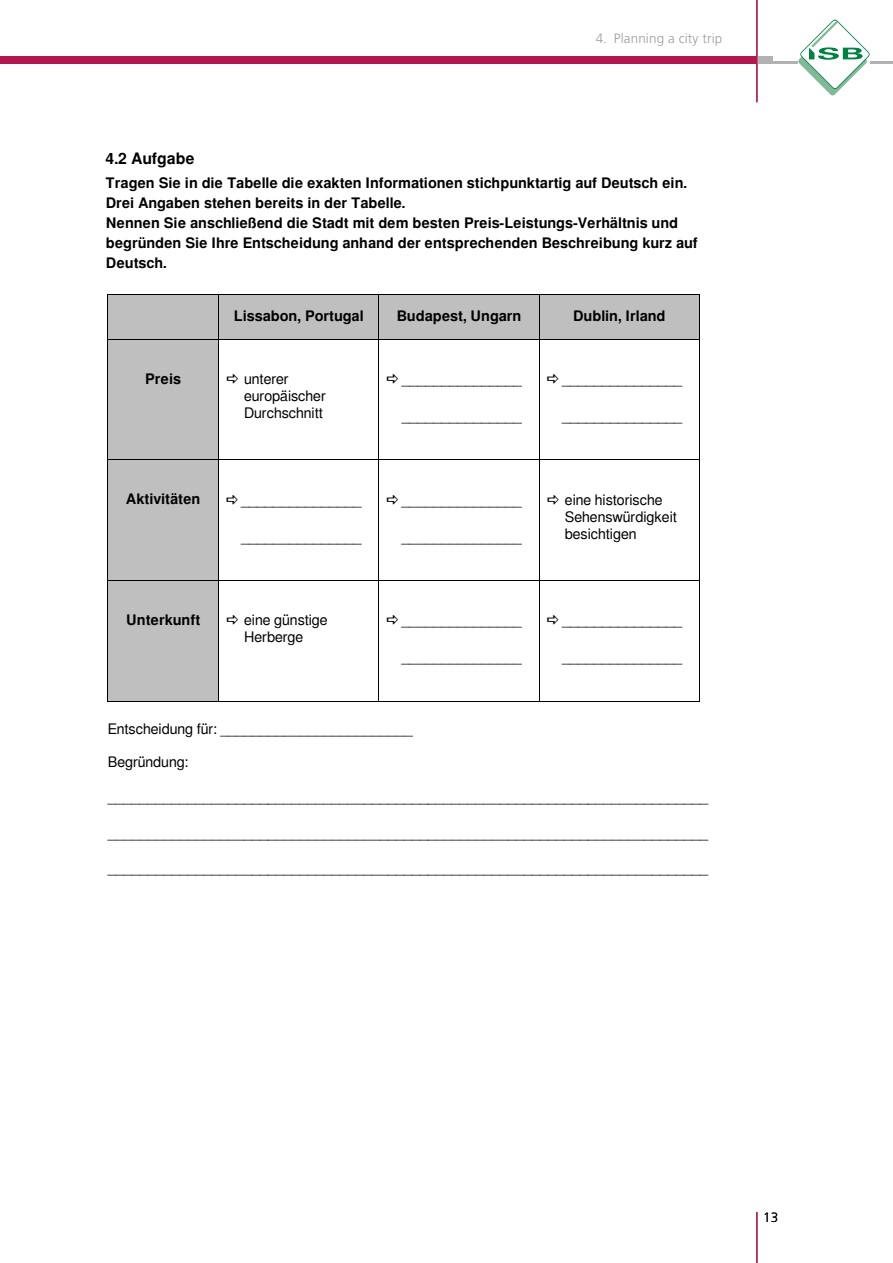
<style>
.page{position:relative;width:893px;height:1263px;background:#fff}
.page>*{position:absolute;margin:0;border:0;box-sizing:border-box;transform-origin:0 0}
.t1{font:700 15.6px "Free Sans";color:#000}
.t2{font:14.4px/17.1px "Free Sans";color:#000}
.t3{font:700 14.4px/19.8px "Free Sans";color:#000}
.t4{font:300 13.5px "Frutiger LT Std";letter-spacing:.005em;color:#9c9d9d}
.t5{font:300 13.5px "Frutiger LT Std";color:#000}
</style>
<div class="page">
<div style="left:755px;top:56px;width:17px;height:8px;background:#b1b2b3"></div>
<hr style="left:757px;top:62px;width:136px;height:2px;background:#b1b2b3">
<div style="left:0;top:56px;width:757px;height:8px;background:#b0184f"></div>
<hr style="left:756px;top:0;width:1px;height:102px;background:#b0184f">
<svg style="left:798px;top:20px;width:72px;height:75px"></svg>
<hr style="left:756px;top:1212px;width:1px;height:51px;background:#b0184f">
<div style="left:108px;top:295px;width:110px;height:44px;background:#bfbfbf"></div>
<div style="left:219px;top:295px;width:159px;height:44px;background:#bfbfbf"></div>
<div style="left:379px;top:295px;width:160px;height:44px;background:#bfbfbf"></div>
<div style="left:539px;top:295px;width:160px;height:44px;background:#bfbfbf"></div>
<hr style="left:108px;top:294px;width:110px;height:1px;background:#000">
<hr style="left:219px;top:294px;width:159px;height:1px;background:#000">
<hr style="left:379px;top:294px;width:160px;height:1px;background:#000">
<hr style="left:539px;top:294px;width:160px;height:1px;background:#000">
<hr style="left:108px;top:295px;width:1px;height:44px;background:#000">
<hr style="left:218px;top:295px;width:1px;height:44px;background:#000">
<hr style="left:378px;top:295px;width:1px;height:44px;background:#000">
<hr style="left:539px;top:295px;width:1px;height:44px;background:#000">
<hr style="left:699px;top:295px;width:1px;height:44px;background:#000">
<div style="left:108px;top:340px;width:110px;height:119px;background:#bfbfbf"></div>
<hr style="left:108px;top:339px;width:110px;height:1px;background:#000">
<hr style="left:219px;top:339px;width:159px;height:1px;background:#000">
<hr style="left:379px;top:339px;width:160px;height:1px;background:#000">
<hr style="left:539px;top:339px;width:160px;height:1px;background:#000">
<hr style="left:108px;top:340px;width:1px;height:119px;background:#000">
<hr style="left:218px;top:340px;width:1px;height:119px;background:#000">
<hr style="left:378px;top:340px;width:1px;height:119px;background:#000">
<hr style="left:539px;top:340px;width:1px;height:119px;background:#000">
<hr style="left:699px;top:340px;width:1px;height:119px;background:#000">
<div style="left:108px;top:460px;width:110px;height:120px;background:#bfbfbf"></div>
<hr style="left:108px;top:459px;width:110px;height:1px;background:#000">
<hr style="left:219px;top:459px;width:159px;height:1px;background:#000">
<hr style="left:379px;top:459px;width:160px;height:1px;background:#000">
<hr style="left:539px;top:459px;width:160px;height:1px;background:#000">
<hr style="left:108px;top:460px;width:1px;height:120px;background:#000">
<hr style="left:218px;top:460px;width:1px;height:120px;background:#000">
<hr style="left:378px;top:460px;width:1px;height:120px;background:#000">
<hr style="left:539px;top:460px;width:1px;height:120px;background:#000">
<hr style="left:699px;top:460px;width:1px;height:120px;background:#000">
<div style="left:108px;top:581px;width:110px;height:120px;background:#bfbfbf"></div>
<hr style="left:108px;top:580px;width:110px;height:1px;background:#000">
<hr style="left:219px;top:580px;width:159px;height:1px;background:#000">
<hr style="left:379px;top:580px;width:160px;height:1px;background:#000">
<hr style="left:539px;top:580px;width:160px;height:1px;background:#000">
<hr style="left:108px;top:581px;width:1px;height:120px;background:#000">
<hr style="left:108px;top:701px;width:110px;height:1px;background:#000">
<hr style="left:218px;top:581px;width:1px;height:120px;background:#000">
<hr style="left:219px;top:701px;width:159px;height:1px;background:#000">
<hr style="left:378px;top:581px;width:1px;height:120px;background:#000">
<hr style="left:379px;top:701px;width:160px;height:1px;background:#000">
<hr style="left:539px;top:581px;width:1px;height:120px;background:#000">
<hr style="left:539px;top:701px;width:160px;height:1px;background:#000">
<hr style="left:699px;top:581px;width:1px;height:120px;background:#000">
<p class="t4" style="left:596px;top:31px;width:128px">4. Planning a city trip</p>
<p class="t1" style="left:106px;top:148px;width:90px">4.2 Aufgabe</p>
<p class="t3" style="left:106px;top:174px;width:594px">Tragen Sie in die Tabelle die exakten Informationen stichpunktartig auf Deutsch ein.<br>Drei Angaben stehen bereits in der Tabelle.<br>Nennen Sie anschließend die Stadt mit dem besten Preis-Leistungs-Verhältnis und begründen Sie Ihre Entscheidung anhand der entsprechenden Beschreibung kurz auf Deutsch.</p>
<p class="t3" style="left:234px;top:307px;width:131px">Lissabon, Portugal</p>
<p class="t3" style="left:397px;top:307px;width:126px">Budapest, Ungarn</p>
<p class="t3" style="left:573px;top:307px;width:94px">Dublin, Irland</p>
<p class="t3" style="left:145px;top:369px;width:37px">Preis</p>
<p class="t2" style="left:244px;top:371px;width:83px">unterer europäischer<br>Durchschnitt</p>
<p class="t2" style="left:402px;top:371px;width:122px">_______________</p>
<p class="t2" style="left:402px;top:408px;width:122px">_______________</p>
<p class="t3" style="left:126px;top:490px;width:76px">Aktivitäten</p>
<p class="t2" style="left:241px;top:491px;width:122px">_______________</p>
<p class="t2" style="left:241px;top:528px;width:122px">_______________</p>
<p class="t3" style="left:126px;top:610px;width:75px">Unterkunft</p>
<p class="t2" style="left:244px;top:611px;width:85px">eine günstige<br>Herberge</p>
<p class="t2" style="left:402px;top:491px;width:122px">_______________</p>
<p class="t2" style="left:402px;top:528px;width:122px">_______________</p>
<p class="t2" style="left:402px;top:612px;width:122px">_______________</p>
<p class="t2" style="left:402px;top:649px;width:122px">_______________</p>
<p class="t2" style="left:562px;top:371px;width:122px">_______________</p>
<p class="t2" style="left:562px;top:408px;width:122px">_______________</p>
<p class="t2" style="left:565px;top:491px;width:113px">eine historische<br>Sehenswürdigkeit besichtigen</p>
<p class="t2" style="left:562px;top:612px;width:122px">_______________</p>
<p class="t2" style="left:562px;top:649px;width:122px">_______________</p>
<p class="t2" style="left:108px;top:720px;width:307px">Entscheidung für: ________________________</p>
<p class="t2" style="left:108px;top:753px;width:82px">Begründung:</p>
<p class="t2" style="left:108px;top:789px;width:602px">___________________________________________________________________________</p>
<p class="t2" style="left:108px;top:824px;width:602px">___________________________________________________________________________</p>
<p class="t2" style="left:108px;top:860px;width:602px">___________________________________________________________________________</p>
<p class="t5" style="left:763px;top:1210px;width:17px">13</p>
</div>
